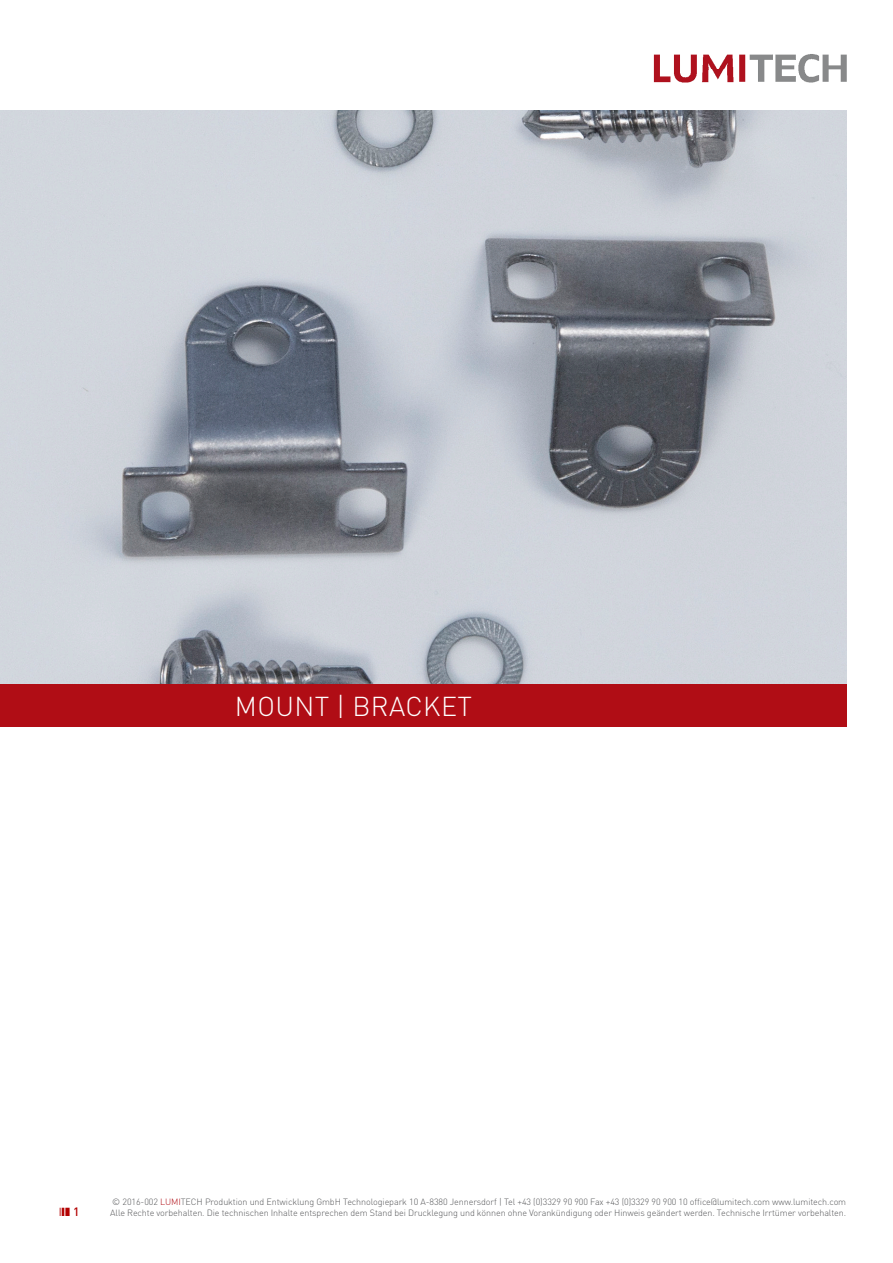
<style>
.page{position:relative;width:893px;height:1263px;background:#fff}
.page>*{position:absolute;margin:0;border:0;box-sizing:border-box;transform-origin:0 0}
.t1{font:300 27px "DIN Pro";letter-spacing:.015em;color:#fff}
.t2{font:500 12px "DIN Pro";color:#b30101}
.t3{font:300 9px "DIN Pro";letter-spacing:-.01em;color:#57585a}
.s1{color:#b00d15}
</style>
<div class="page">
<img style="left:0;top:111px;width:846px;height:574px">
<div style="left:0;top:685px;width:846px;height:42px;background:#b00d15"></div>
<img style="left:653px;top:54px;width:194px;height:29px">
<p class="t1" style="left:235px;top:688px;width:239px">MOUNT | BRACKET</p>
<p class="t3" style="left:112px;top:1196px;width:735px">© 2016-002 <span class="s1">LUMI</span>TECH Produktion und Entwicklung GmbH Technologiepark 10 A-8380 Jennersdorf | Tel +43 (0)3329 90 900 Fax +43 (0)3329 90 900 10 office@lumitech.com www.lumitech.com</p>
<p class="t2" style="left:60px;top:1204px;width:22px">❘❙❚ 1</p>
<p class="t3" style="left:110px;top:1207px;width:737px">Alle Rechte vorbehalten. Die technischen Inhalte entsprechen dem Stand bei Drucklegung und können ohne Vorankündigung oder Hinweis geändert werden. Technische Irrtümer vorbehalten.</p>
</div>
